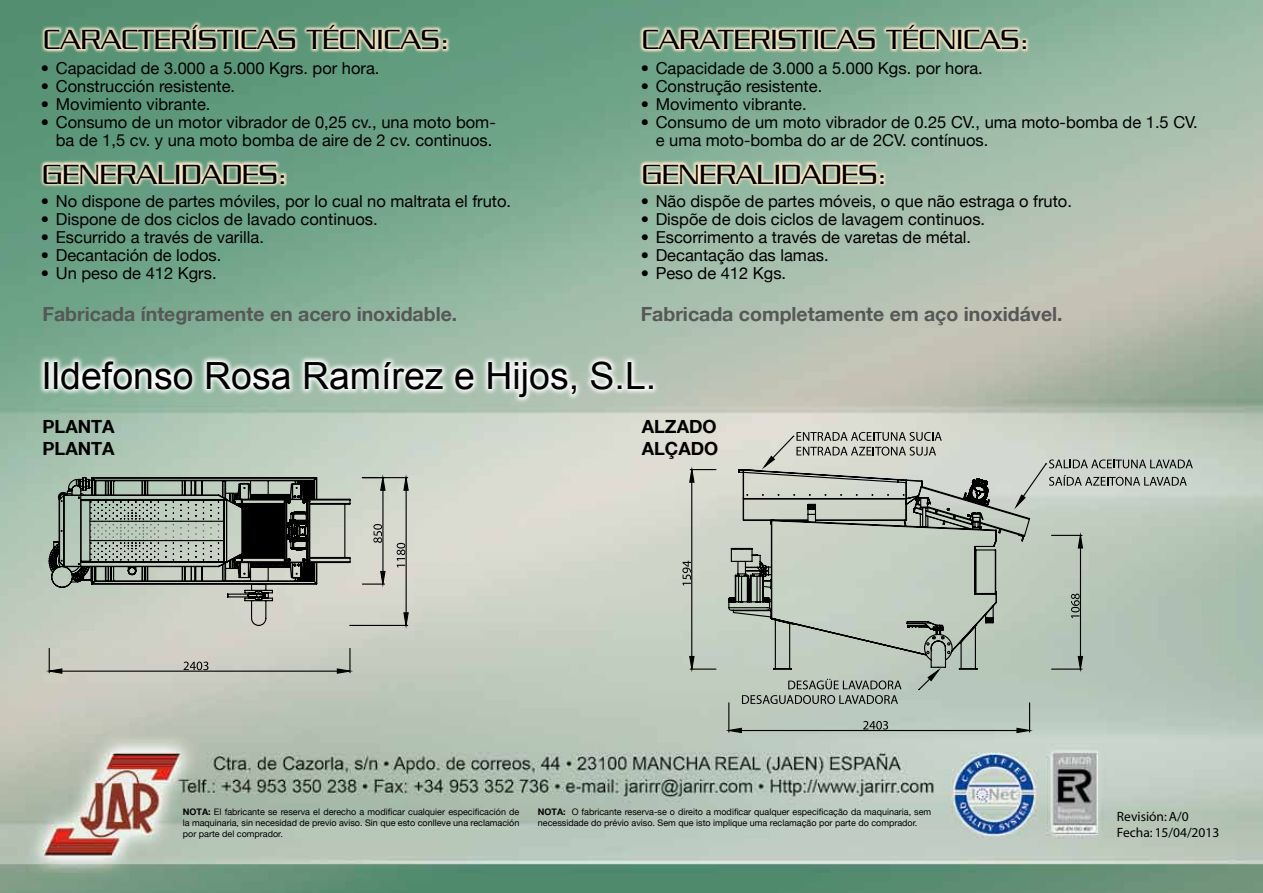
<style>
.page{position:relative;width:1263px;height:893px;background:#fff}
.page>*{position:absolute;margin:0;border:0;box-sizing:border-box;transform-origin:0 0}
.t1{font:37.5px "Arial";color:#000}
.t2{font:300 30px "Serpentine";color:#000}
.t3{font:700 19.5px "Helvetica Neue";color:#565757}
.t4{font:700 18.15px/21.8px "Helvetica Neue";color:#000}
.t5{font:16.5px/18px "Helvetica Neue";color:#000;text-align:right}
.t6{font:13.5px/16.2px "Myriad";color:#000}
.t7{font:9px/10.8px "Helvetica Neue";color:#000;text-align:justify}
.s1{font-weight:700}
</style>
<div class="page">
<img style="left:0;top:0;width:1263px;height:893px">
<svg style="left:40px;top:20px;width:409px;height:32px;background:#a5bb9c"></svg>
<svg style="left:39px;top:159px;width:248px;height:28px;background:#bbc6a8"></svg>
<svg style="left:638px;top:20px;width:391px;height:32px;background:#b4c4a7"></svg>
<svg style="left:638px;top:159px;width:248px;height:28px;background:#ced2b6"></svg>
<svg style="left:37px;top:354px;width:621px;height:48px"></svg>
<svg style="left:48px;top:471px;width:338px;height:155px;background:#999f95"></svg>
<hr style="left:350px;top:625px;width:58px;height:1px;background:#000">
<hr style="left:362px;top:477px;width:46px;height:1px;background:#000">
<hr style="left:406px;top:490px;width:1px;height:123px;background:#000">
<svg style="left:403px;top:611px;width:6px;height:21px"></svg>
<svg style="left:403px;top:471px;width:6px;height:20px"></svg>
<svg style="left:397px;top:543px;width:8px;height:24px"></svg>
<hr style="left:62px;top:671px;width:275px;height:1px;background:#000">
<svg style="left:42px;top:648px;width:21px;height:26px"></svg>
<svg style="left:336px;top:648px;width:21px;height:26px"></svg>
<svg style="left:183px;top:662px;width:25px;height:8px"></svg>
<svg style="left:945px;top:631px;width:53px;height:39px;background:#a4b1a5"></svg>
<svg style="left:689px;top:468px;width:256px;height:202px;background:#bec7bb"></svg>
<svg style="left:688px;top:463px;width:7px;height:20px"></svg>
<svg style="left:688px;top:655px;width:7px;height:21px"></svg>
<svg style="left:682px;top:561px;width:9px;height:24px"></svg>
<hr style="left:1051px;top:668px;width:31px;height:2px;background:#000">
<hr style="left:1080px;top:548px;width:1px;height:109px;background:#000">
<svg style="left:1077px;top:655px;width:7px;height:21px"></svg>
<hr style="left:741px;top:730px;width:276px;height:1px;background:#000">
<svg style="left:1016px;top:703px;width:20px;height:31px"></svg>
<svg style="left:728px;top:432px;width:465px;height:199px;background:#b7c0b5"></svg>
<svg style="left:788px;top:679px;width:113px;height:10px"></svg>
<svg style="left:722px;top:695px;width:176px;height:39px;background:#a6b3a9"></svg>
<svg style="left:917px;top:665px;width:26px;height:26px"></svg>
<h2 class="t2" style="left:44px;top:23px;width:408px">CARACTERÍSTICAS TÉCNICAS:</h2>
<p class="t5" style="left:41px;top:59px;width:340px">• Capacidad de 3.000 a 5.000 Kgrs. por hora.</p>
<p class="t5" style="left:41px;top:77px;width:196px">• Construcción resistente.</p>
<p class="t5" style="left:41px;top:95px;width:171px">• Movimiento vibrante.</p>
<p class="t5" style="left:41px;top:113px;width:456px">• Consumo de un motor vibrador de 0,25 cv., una moto bom&shy;ba de 1,5 cv. y una moto bomba de aire de 2 cv. continuos.</p>
<h2 class="t2" style="left:43px;top:157px;width:247px">GENERALIDADES:</h2>
<p class="t5" style="left:41px;top:192px;width:472px">• No dispone de partes móviles, por lo cual no maltrata el fruto.</p>
<p class="t5" style="left:41px;top:210px;width:338px">• Dispone de dos ciclos de lavado continuos.</p>
<p class="t5" style="left:41px;top:228px;width:225px">• Escurrido a través de varilla.</p>
<p class="t5" style="left:41px;top:246px;width:182px">• Decantación de lodos.</p>
<p class="t5" style="left:41px;top:264px;width:177px">• Un peso de 412 Kgrs.</p>
<h2 class="t2" style="left:642px;top:23px;width:389px">CARATERISTICAS TÉCNICAS:</h2>
<p class="t5" style="left:641px;top:59px;width:344px">• Capacidade de 3.000 a 5.000 Kgs. por hora.</p>
<p class="t5" style="left:641px;top:77px;width:183px">• Construção resistente.</p>
<p class="t5" style="left:641px;top:95px;width:167px">• Movimento vibrante.</p>
<p class="t5" style="left:656px;top:113px;width:544px;text-align:left;text-indent:-15px">• Consumo de um moto vibrador de 0.25 CV., uma moto-bomba de 1.5 CV. e uma moto-bomba do ar de 2CV. contínuos.</p>
<h2 class="t2" style="left:642px;top:157px;width:247px">GENERALIDADES:</h2>
<p class="t5" style="left:641px;top:192px;width:433px">• Não dispõe de partes móveis, o que não estraga o fruto.</p>
<p class="t5" style="left:641px;top:210px;width:346px">• Dispõe de dois ciclos de lavagem continuos.</p>
<p class="t5" style="left:641px;top:228px;width:332px">• Escorrimento a través de varetas de métal.</p>
<p class="t5" style="left:641px;top:246px;width:189px">• Decantação das lamas.</p>
<p class="t5" style="left:641px;top:264px;width:147px">• Peso de 412 Kgs.</p>
<p class="t3" style="left:43px;top:302px;width:416px">Fabricada íntegramente en acero inoxidable.</p>
<p class="t3" style="left:641px;top:302px;width:423px">Fabricada completamente em aço inoxidável.</p>
<h1 class="t1" style="left:41px;top:351px;width:616px">Ildefonso Rosa Ramírez e Hijos, S.L.</h1>
<p class="t4" style="left:43px;top:415px;width:74px">PLANTA<br>PLANTA</p>
<p class="t4" style="left:642px;top:416px;width:78px">ALZADO<br>ALÇADO</p>
<p class="t7" style="left:183px;top:807px;width:338px"><span class="s1">NOTA:</span> El fabricante se reserva el derecho a modificar cualquier especificación de la maquinaria, sin necesidad de previo aviso. Sin que esto conlleve una reclamación por parte del comprador.</p>
<p class="t7" style="left:538px;top:807px;width:395px"><span class="s1">NOTA:</span> O fabricante reserva-se o direito a modificar qualquer especificação da maquinaria, sem necessidade do prévio aviso. Sem que isto implique uma reclamação por parte do comprador.</p>
<p class="t6" style="left:1117px;top:809px;width:104px">Revisión: A/0<br>Fecha: 15/04/2013</p>
</div>
